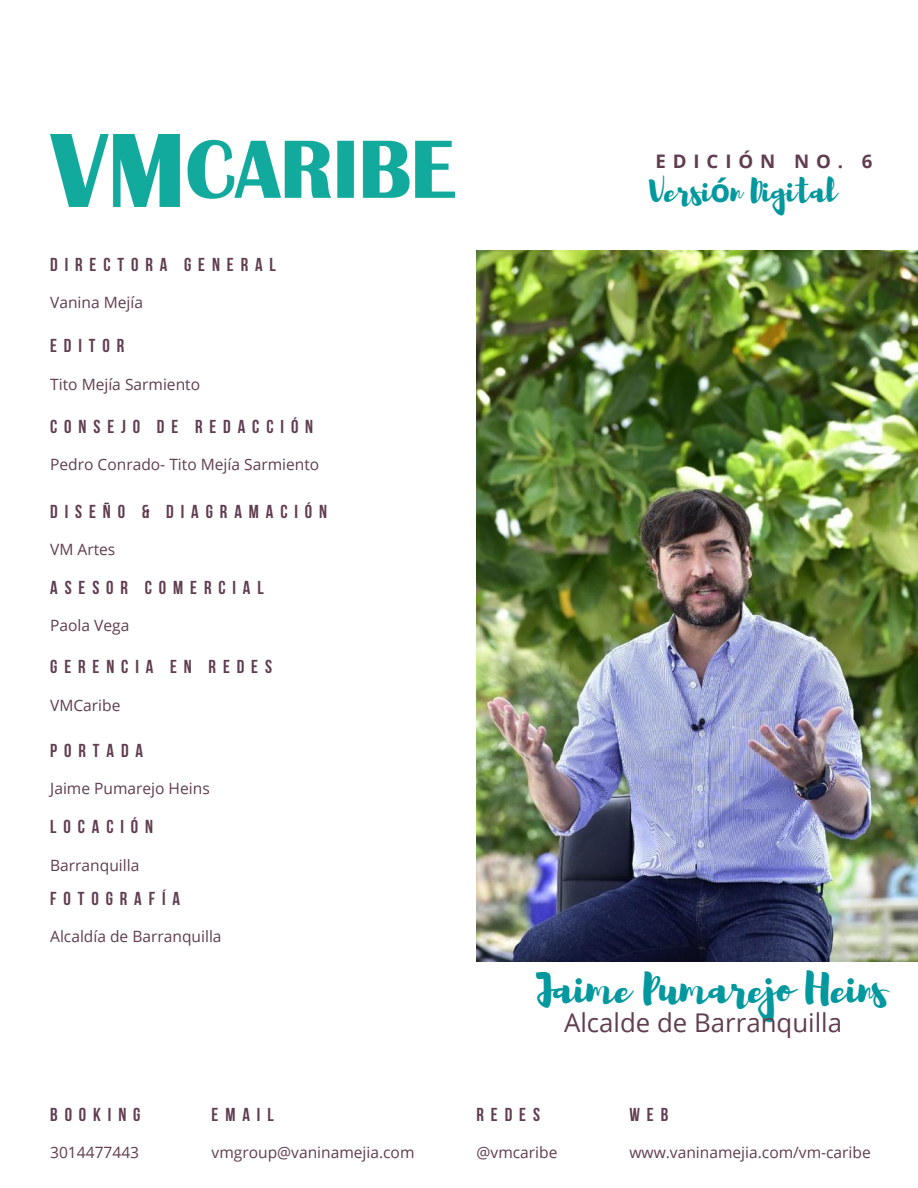
<style>
.page{position:relative;width:918px;height:1188px;background:#fff}
.page>*{position:absolute;margin:0;border:0;box-sizing:border-box;transform-origin:0 0}
.t1{font:41.85px "Brusher";color:#03989e}
.t2{font:32.1px "Brusher";color:#03989e}
.t3{font:25.8px "Open Sans";color:#603d50}
.t4{font:700 18.75px "Bebas Neue";letter-spacing:.37em;color:#603d50}
.t5{font:700 18.75px "Open Sans";letter-spacing:.37em;color:#603d50}
.t6{font:15.6px "Open Sans";color:#603d50}
.s1{font-family:"Noto Sans";font-weight:700}
</style>
<div class="page">
<img style="left:50px;top:134px;width:404px;height:72px">
<img style="left:477px;top:250px;width:441px;height:711px">
<p class="t4" style="left:50px;top:257px;width:227px">DIRECTORA GENERAL</p>
<p class="t6" style="left:50px;top:292px;width:94px">Vanina Mejía</p>
<p class="t4" style="left:50px;top:338px;width:76px">EDITOR</p>
<p class="t6" style="left:50px;top:373px;width:151px">Tito Mejía Sarmiento</p>
<p class="t4" style="left:50px;top:419px;width:265px">CONSEJO DE REDACCIÓN</p>
<p class="t6" style="left:50px;top:454px;width:271px">Pedro Conrado- Tito Mejía Sarmiento</p>
<p class="t4" style="left:50px;top:504px;width:279px">DISEÑO &amp; DIAGRAMACIÓN</p>
<p class="t6" style="left:50px;top:539px;width:67px">VM Artes</p>
<p class="t4" style="left:50px;top:580px;width:215px">ASESOR COMERCIAL</p>
<p class="t6" style="left:50px;top:615px;width:81px">Paola Vega</p>
<p class="t4" style="left:50px;top:659px;width:223px">GERENCIA EN REDES</p>
<p class="t6" style="left:50px;top:694px;width:72px">VMCaribe</p>
<p class="t4" style="left:50px;top:743px;width:94px">PORTADA</p>
<p class="t6" style="left:50px;top:778px;width:161px">Jaime Pumarejo Heins</p>
<p class="t4" style="left:50px;top:819px;width:105px">LOCACIÓN</p>
<p class="t6" style="left:50px;top:854px;width:91px">Barranquilla</p>
<p class="t4" style="left:50px;top:891px;width:132px">FOTOGRAFÍA</p>
<p class="t6" style="left:50px;top:925px;width:173px">Alcaldía de Barranquilla</p>
<p class="t4" style="left:50px;top:1107px;width:92px">BOOKING</p>
<p class="t6" style="left:50px;top:1141px;width:90px">3014477443</p>
<p class="t4" style="left:212px;top:1107px;width:64px">EMAIL</p>
<p class="t6" style="left:212px;top:1141px;width:204px">vmgroup@vaninamejia.com</p>
<p class="t5" style="left:655px;top:148px;width:219px">EDICIÓN NO. 6</p>
<h2 class="t2" style="left:649px;top:170px;width:189px">Versi<span class="s1">ó</span>n Digital</h2>
<h1 class="t1" style="left:536px;top:961px;width:352px">Jaime Pumarejo Heins</h1>
<h3 class="t3" style="left:564px;top:1004px;width:280px">Alcalde de Barranquilla</h3>
<p class="t4" style="left:477px;top:1107px;width:65px">REDES</p>
<p class="t6" style="left:477px;top:1141px;width:82px">@vmcaribe</p>
<p class="t4" style="left:630px;top:1107px;width:40px">WEB</p>
<p class="t6" style="left:630px;top:1141px;width:243px">www.vaninamejia.com/vm-caribe</p>
</div>
